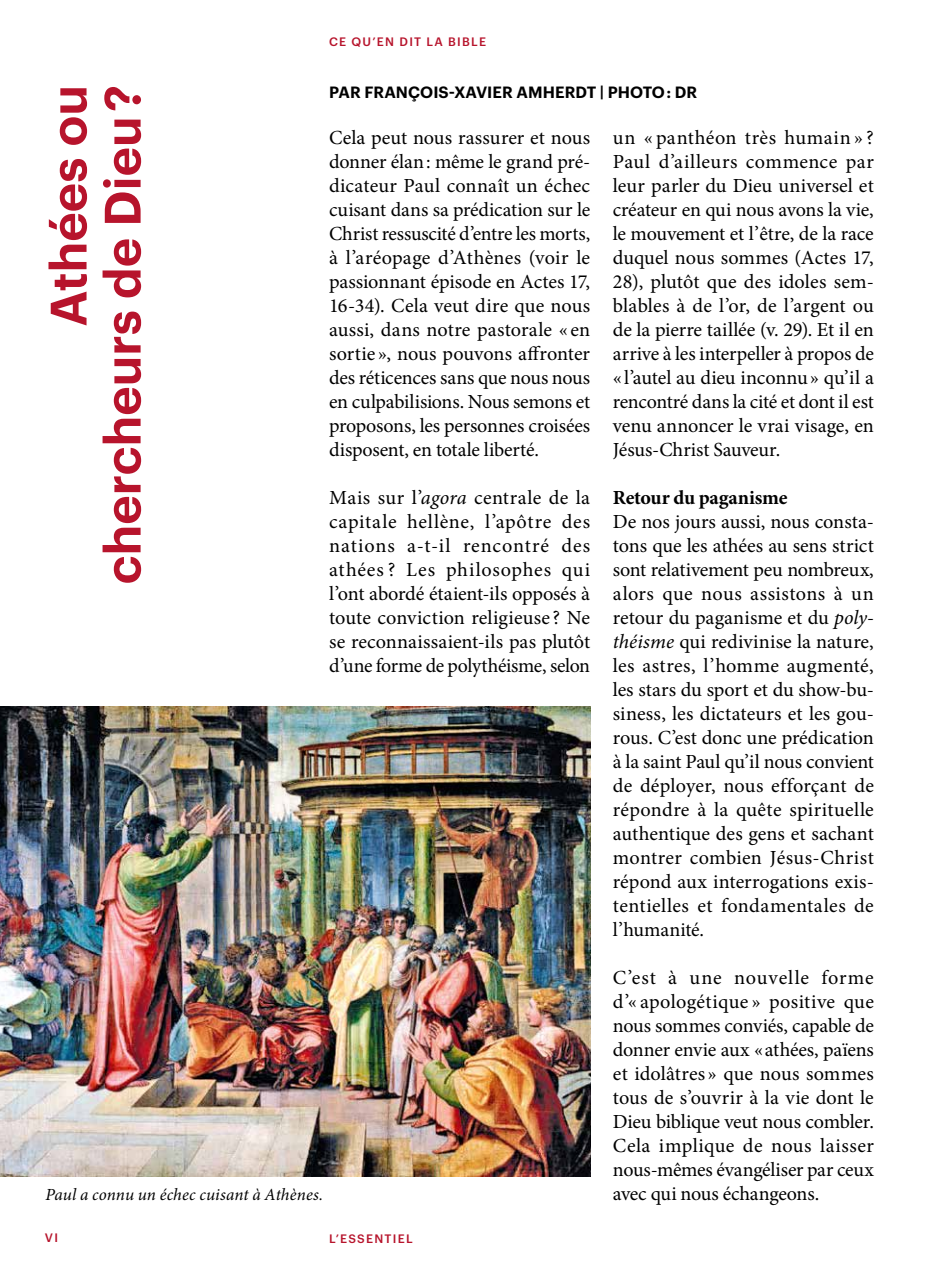
<style>
.page{position:relative;width:942px;height:1276px;background:#fff}
.page>*{position:absolute;margin:0;border:0;box-sizing:border-box;transform-origin:0 0}
.t1{font:600 50px/54px "Graphik";color:#b7142c;text-align:right}
.t2{font:20px/24px "Minion Pro";letter-spacing:-.005em;color:#000;text-align:justify}
.t3{font:700 20px "Minion Pro";letter-spacing:-.015em;color:#000}
.t4{font:italic 17px "Minion Pro";letter-spacing:.005em;color:#000}
.t5{font:600 16px "Graphik";letter-spacing:.005em;color:#000}
.t6{font:500 12px "Graphik";letter-spacing:.105em;color:#b7142c}
.s1{font-style:italic}
</style>
<div class="page">
<img style="left:0;top:706px;width:590px;height:470px">
<p class="t6" style="left:329px;top:33px;width:158px">CE QU’EN DIT LA BIBLE</p>
<h1 class="t1" style="left:37px;top:584px;width:501px;rotate:-90deg">Athées ou chercheurs de Dieu ?</h1>
<p class="t5" style="left:329px;top:80px;width:369px">PAR FRANÇOIS-XAVIER AMHERDT | PHOTO : DR</p>
<p class="t2" style="left:329px;top:126px;width:262px">Cela peut nous rassurer et nous donner élan: même le grand pré&shy;dicateur Paul connaît un échec cuisant dans sa prédication sur le Christ ressuscité d’entre les morts, à l’aréopage d’Athènes (voir le passionnant épisode en Actes 17, 16-34). Cela veut dire que nous aussi, dans notre pastorale « en sortie », nous pouvons affronter des réticences sans que nous nous en culpabilisions. Nous semons et proposons, les personnes croisées disposent, en totale liberté.</p>
<p class="t2" style="left:329px;top:486px;width:262px">Mais sur l’<span class="s1">agora</span> centrale de la capitale hellène, l’apôtre des nations a-t-il rencontré des athées ? Les philosophes qui l’ont abordé étaient-ils opposés à toute conviction religieuse ? Ne se reconnaissaient-ils pas plutôt d’une forme de polythéisme, selon</p>
<p class="t2" style="left:612px;top:126px;width:262px">un « panthéon très humain » ?<br>Paul d’ailleurs commence par leur parler du Dieu universel et créateur en qui nous avons la vie, le mouvement et l’être, de la race duquel nous sommes (Actes 17, 28), plutôt que des idoles sem&shy;blables à de l’or, de l’argent ou de la pierre taillée (v. 29). Et il en arrive à les interpeller à propos de «l’autel au dieu inconnu» qu’il a rencontré dans la cité et dont il est venu annoncer le vrai visage, en Jésus-Christ Sauveur.</p>
<p class="t3" style="left:612px;top:484px;width:176px">Retour du paganisme</p>
<p class="t2" style="left:612px;top:510px;width:262px">De nos jours aussi, nous consta&shy;tons que les athées au sens strict sont relativement peu nombreux, alors que nous assistons à un retour du paganisme et du <span class="s1">poly&shy;théisme</span> qui redivinise la nature, les astres, l’homme augmenté, les stars du sport et du show-bu&shy;siness, les dictateurs et les gou&shy;rous. C’est donc une prédication à la saint Paul qu’il nous convient de déployer, nous efforçant de répondre à la quête spirituelle authentique des gens et sachant montrer combien Jésus-Christ répond aux interrogations exis&shy;tentielles et fondamentales de l’humanité.</p>
<p class="t2" style="left:612px;top:966px;width:262px">C’est à une nouvelle forme d’« apologétique » positive que nous sommes conviés, capable de donner envie aux «athées, païens et idolâtres » que nous sommes tous de s’ouvrir à la vie dont le Dieu biblique veut nous combler.<br>Cela implique de nous laisser nous-mêmes évangéliser par ceux</p>
<p class="t4" style="left:45px;top:1183px;width:279px">Paul a connu un échec cuisant à Athènes.</p>
<p class="t2" style="left:612px;top:1182px;width:208px">avec qui nous échangeons.</p>
<p class="t6" style="left:45px;top:1228px;width:15px">VI</p>
<p class="t6" style="left:329px;top:1229px;width:85px">L’ESSENTIEL</p>
</div>
